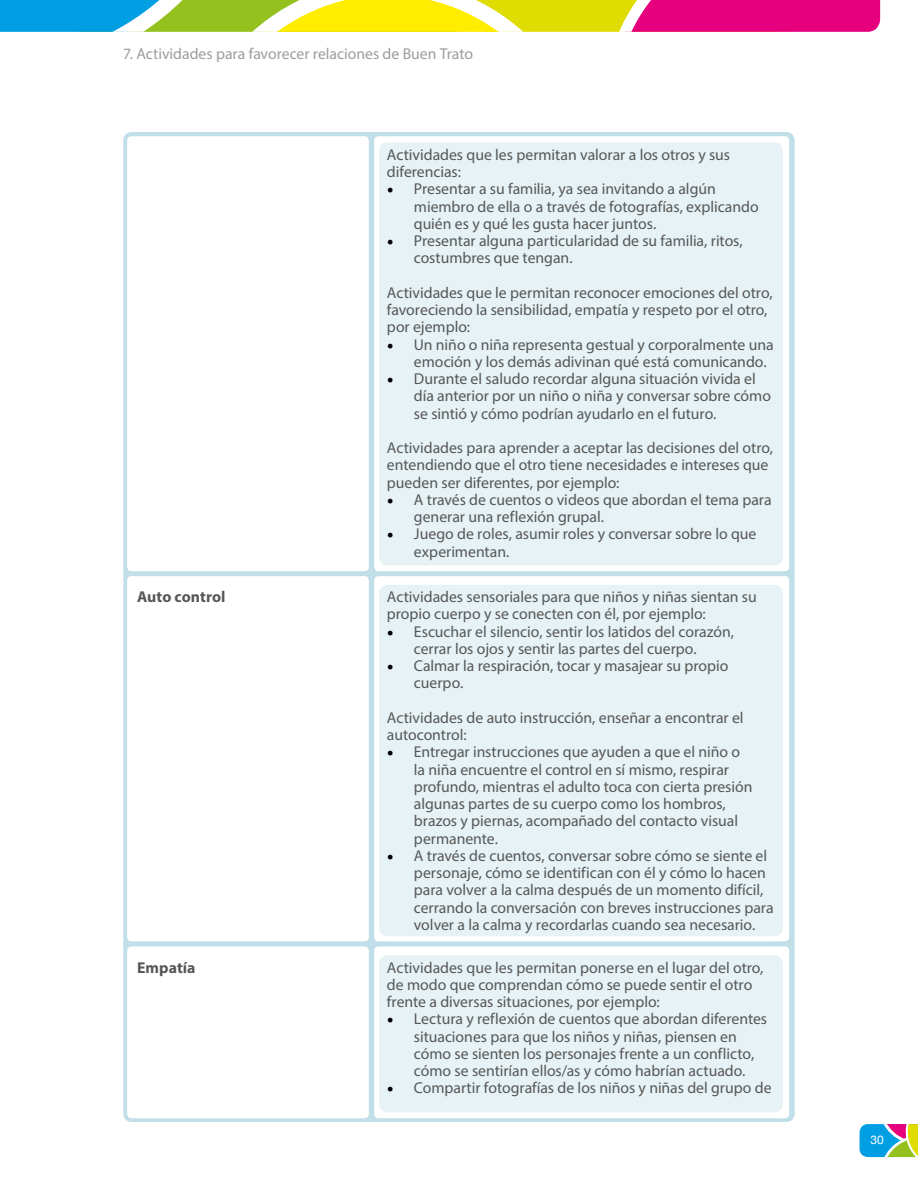
<style>
.page{position:relative;width:918px;height:1188px;background:#fff}
.page>*{position:absolute;margin:0;border:0;box-sizing:border-box;transform-origin:0 0}
.t1{font:15.75px/17.2px "Myriad Pro";color:#575756}
.t2{font:15.75px "Myriad Pro";color:#9d9d9c}
.t3{font:700 15.75px "Myriad Pro";letter-spacing:.005em;color:#575756}
.t4{font:12px "Helvetica Neue";color:#fff}
.s1{font-family:"Minion Pro";font-size:18px;color:#000}
</style>
<div class="page">
<svg style="left:860px;top:1124px;width:58px;height:33px;background:#66a8a5"></svg>
<svg style="left:0;top:0;width:880px;height:32px;background:#be9b67"></svg>
<div style="left:123px;top:132px;width:672px;height:990px;background:linear-gradient(to right,#c2e0e9,#c2e0e9);border-radius:9px"></div>
<div style="left:127px;top:136px;width:242px;height:435px;background:#fff;border-radius:4px"></div>
<div style="left:374px;top:136px;width:415px;height:435px;background:#fff;border-radius:4px"></div>
<div style="left:379px;top:142px;width:404px;height:424px;background:#e6f2f5;border-radius:9px"></div>
<div style="left:127px;top:576px;width:242px;height:365px;background:#fff;border-radius:4px"></div>
<div style="left:374px;top:576px;width:415px;height:365px;background:#fff;border-radius:4px"></div>
<div style="left:379px;top:585px;width:404px;height:351px;background:#e6f2f5;border-radius:9px"></div>
<div style="left:127px;top:946px;width:242px;height:172px;background:#fff;border-radius:4px"></div>
<div style="left:374px;top:946px;width:415px;height:172px;background:#fff;border-radius:4px"></div>
<div style="left:379px;top:955px;width:404px;height:157px;background:#e6f2f5;border-radius:9px"></div>
<p class="t2" style="left:123px;top:44px;width:351px">7. Actividades para favorecer relaciones de Buen Trato</p>
<p class="t1" style="left:387px;top:146px;width:345px">Actividades que les permitan valorar a los otros y sus diferencias:</p>
<p class="t1" style="left:414px;top:180px;width:346px;text-indent:-27px"><span class="s1">•</span> Presentar a su familia, ya sea invitando a algún miembro de ella o a través de fotografías, explicando quién es y qué les gusta hacer juntos.</p>
<p class="t1" style="left:414px;top:232px;width:330px;text-indent:-27px"><span class="s1">•</span> Presentar alguna particularidad de su familia, ritos, costumbres que tengan.</p>
<p class="t1" style="left:387px;top:284px;width:387px">Actividades que le permitan reconocer emociones del otro, favoreciendo la sensibilidad, empatía y respeto por el otro, por ejemplo:</p>
<p class="t1" style="left:414px;top:335px;width:361px;text-indent:-27px"><span class="s1">•</span> Un niño o niña representa gestual y corporalmente una emoción y los demás adivinan qué está comunicando.</p>
<p class="t1" style="left:414px;top:370px;width:359px;text-indent:-27px"><span class="s1">•</span> Durante el saludo recordar alguna situación vivida el día anterior por un niño o niña y conversar sobre cómo se sintió y cómo podrían ayudarlo en el futuro.</p>
<p class="t1" style="left:387px;top:439px;width:388px">Actividades para aprender a aceptar las decisiones del otro, entendiendo que el otro tiene necesidades e intereses que pueden ser diferentes, por ejemplo:</p>
<p class="t1" style="left:414px;top:491px;width:359px;text-indent:-27px"><span class="s1">•</span> A través de cuentos o videos que abordan el tema para generar una reflexión grupal.</p>
<p class="t1" style="left:414px;top:525px;width:344px;text-indent:-27px"><span class="s1">•</span> Juego de roles, asumir roles y conversar sobre lo que experimentan.</p>
<p class="t3" style="left:137px;top:587px;width:90px">Auto control</p>
<p class="t1" style="left:387px;top:588px;width:371px">Actividades sensoriales para que niños y niñas sientan su propio cuerpo y se conecten con él, por ejemplo:</p>
<p class="t1" style="left:414px;top:623px;width:322px;text-indent:-27px"><span class="s1">•</span> Escuchar el silencio, sentir los latidos del corazón, cerrar los ojos y sentir las partes del cuerpo.</p>
<p class="t1" style="left:414px;top:657px;width:316px;text-indent:-27px"><span class="s1">•</span> Calmar la respiración, tocar y masajear su propio cuerpo.</p>
<p class="t1" style="left:387px;top:709px;width:358px">Actividades de auto instrucción, enseñar a encontrar el autocontrol:</p>
<p class="t1" style="left:414px;top:743px;width:340px;text-indent:-27px"><span class="s1">•</span> Entregar instrucciones que ayuden a que el niño o la niña encuentre el control en sí mismo, respirar profundo, mientras el adulto toca con cierta presión algunas partes de su cuerpo como los hombros, brazos y piernas, acompañado del contacto visual permanente.</p>
<p class="t1" style="left:414px;top:847px;width:361px;text-indent:-27px"><span class="s1">•</span> A través de cuentos, conversar sobre cómo se siente el personaje, cómo se identifican con él y cómo lo hacen para volver a la calma después de un momento difícil, cerrando la conversación con breves instrucciones para volver a la calma y recordarlas cuando sea necesario.</p>
<p class="t3" style="left:137px;top:957px;width:60px">Empatía</p>
<p class="t1" style="left:387px;top:958px;width:378px">Actividades que les permitan ponerse en el lugar del otro, de modo que comprendan cómo se puede sentir el otro frente a diversas situaciones, por ejemplo:</p>
<p class="t1" style="left:414px;top:1010px;width:355px;text-indent:-27px"><span class="s1">•</span> Lectura y reflexión de cuentos que abordan diferentes situaciones para que los niños y niñas, piensen en cómo se sienten los personajes frente a un conflicto, cómo se sentirían ellos/as y cómo habrían actuado.</p>
<p class="t1" style="left:387px;top:1079px;width:386px"><span class="s1">•</span> Compartir fotografías de los niños y niñas del grupo de</p>
<p class="t4" style="left:870px;top:1131px;width:15px">30</p>
</div>
